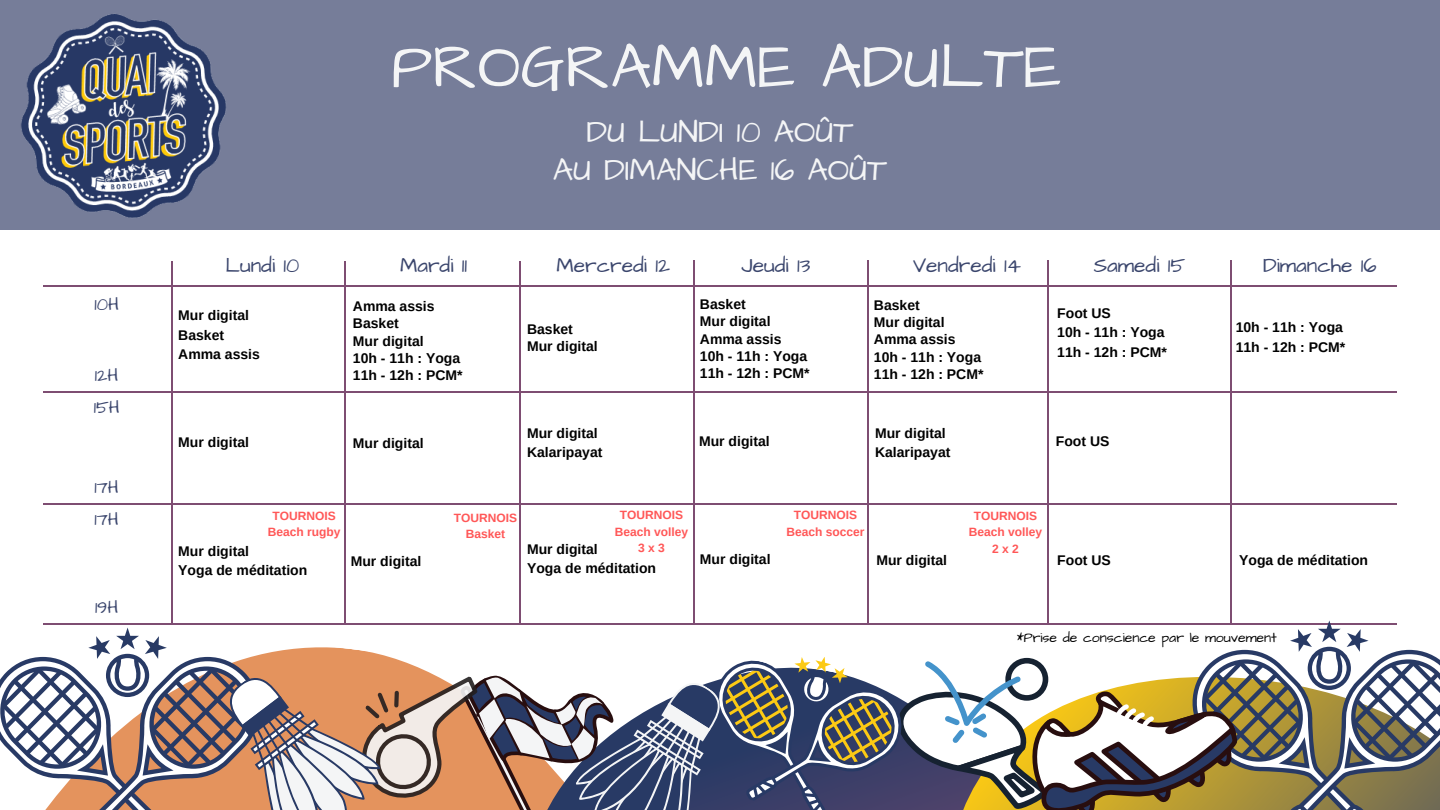
<style>
.page{position:relative;width:1440px;height:810px;background:#767d99}
.page>*{position:absolute;margin:0;border:0;box-sizing:border-box;transform-origin:0 0}
.t1{font:64px "Architects Daughter";color:#f4f5f6}
.t2{font:32px/38.1px "Architects Daughter";color:#f4f5f6;text-align:center}
.t3{font:21px "Architects Daughter";color:#3b466d}
.t4{font:18px/32px "Architects Daughter";color:#3b466d}
.t5{font:700 14px/17.2px "Arimo";color:#000}
.t6{font:14px "Architects Daughter";color:#000}
.t7{font:700 12px/16.5px "Arimo";color:#ff5757;text-align:center}
</style>
<div class="page">
<div style="left:0;top:231px;width:1440px;height:579px;background:#fff"></div>
<hr style="left:344px;top:261px;width:2px;height:363px;background:#7e4d72">
<hr style="left:520px;top:261px;width:1px;height:363px;background:#7e4d72">
<hr style="left:693px;top:260px;width:2px;height:363px;background:#7e4d72">
<hr style="left:867px;top:260px;width:2px;height:363px;background:#7e4d72">
<hr style="left:1047px;top:260px;width:2px;height:363px;background:#7e4d72">
<hr style="left:171px;top:261px;width:2px;height:363px;background:#7e4d72">
<hr style="left:43px;top:285px;width:1354px;height:2px;background:#7e4d72">
<hr style="left:43px;top:391px;width:1354px;height:1px;background:#7e4d72">
<hr style="left:43px;top:504px;width:1354px;height:1px;background:#7e4d72">
<img style="left:21px;top:14px;width:205px;height:204px">
<svg style="left:0;top:620px;width:1440px;height:190px"></svg>
<hr style="left:1230px;top:260px;width:1px;height:363px;background:#7e4d72">
<p class="t4" style="left:94px;top:289px;width:26px">10H</p>
<p class="t4" style="left:94px;top:360px;width:27px">12H<br>15H</p>
<p class="t4" style="left:95px;top:472px;width:26px">17H</p>
<p class="t4" style="left:95px;top:504px;width:26px">17H</p>
<p class="t4" style="left:95px;top:592px;width:25px">19H</p>
<h1 class="t1" style="left:391px;top:24px;width:672px">PROGRAMME ADULTE</h1>
<h2 class="t2" style="left:553px;top:114px;width:336px">DU LUNDI 10 AOÛT<br>AU DIMANCHE 16 AOÛT</h2>
<h3 class="t3" style="left:226px;top:251px;width:75px">Lundi 10</h3>
<h3 class="t3" style="left:400px;top:251px;width:69px">Mardi 11</h3>
<h3 class="t3" style="left:557px;top:251px;width:115px">Mercredi 12</h3>
<h3 class="t3" style="left:742px;top:251px;width:70px">Jeudi 13</h3>
<h3 class="t3" style="left:913px;top:251px;width:109px">Vendredi 14</h3>
<h3 class="t3" style="left:1094px;top:251px;width:93px">Samedi 15</h3>
<p class="t5" style="left:178px;top:306px;width:83px;line-height:19.5px">Mur digital<br>Basket<br>Amma assis</p>
<p class="t5" style="left:178px;top:434px;width:72px">Mur digital</p>
<p class="t5" style="left:353px;top:298px;width:111px">Amma assis<br>Basket<br>Mur digital<br>10h - 11h : Yoga<br>11h - 12h : PCM*</p>
<p class="t5" style="left:353px;top:434px;width:72px">Mur digital</p>
<p class="t5" style="left:527px;top:320px;width:72px">Basket<br>Mur digital</p>
<p class="t5" style="left:527px;top:423px;width:77px;line-height:19.5px">Mur digital<br>Kalaripayat</p>
<p class="t5" style="left:700px;top:296px;width:111px">Basket<br>Mur digital<br>Amma assis<br>10h - 11h : Yoga<br>11h - 12h : PCM*</p>
<p class="t5" style="left:699px;top:432px;width:72px">Mur digital</p>
<p class="t5" style="left:874px;top:296px;width:111px">Basket<br>Mur digital<br>Amma assis<br>10h - 11h : Yoga<br>11h - 12h : PCM*</p>
<p class="t5" style="left:875px;top:423px;width:77px;line-height:19.5px">Mur digital<br>Kalaripayat</p>
<p class="t5" style="left:1057px;top:303px;width:111px;line-height:19.5px">Foot US<br>10h - 11h : Yoga<br>11h - 12h : PCM*</p>
<p class="t5" style="left:1056px;top:432px;width:55px">Foot US</p>
<h3 class="t3" style="left:1263px;top:251px;width:115px">Dimanche 16</h3>
<p class="t5" style="left:1236px;top:318px;width:111px;line-height:19.5px">10h - 11h : Yoga<br>11h - 12h : PCM*</p>
<p class="t7" style="left:268px;top:508px;width:74px">TOURNOIS<br>Beach rugby</p>
<p class="t7" style="left:615px;top:507px;width:75px">TOURNOIS<br>Beach volley<br>3 x 3</p>
<p class="t7" style="left:787px;top:507px;width:79px">TOURNOIS<br>Beach soccer</p>
<p class="t7" style="left:969px;top:508px;width:75px">TOURNOIS<br>Beach volley<br>2 x 2</p>
<p class="t7" style="left:454px;top:510px;width:65px">TOURNOIS<br>Basket</p>
<p class="t5" style="left:527px;top:539px;width:131px;line-height:19.5px">Mur digital<br>Yoga de méditation</p>
<p class="t5" style="left:178px;top:541px;width:131px;line-height:19.5px">Mur digital<br>Yoga de méditation</p>
<p class="t5" style="left:700px;top:551px;width:72px">Mur digital</p>
<p class="t5" style="left:876px;top:552px;width:72px">Mur digital</p>
<p class="t5" style="left:351px;top:552px;width:72px">Mur digital</p>
<p class="t5" style="left:1057px;top:552px;width:55px">Foot US</p>
<p class="t5" style="left:1239px;top:552px;width:131px">Yoga de méditation</p>
<p class="t6" style="left:1017px;top:628px;width:262px">*Prise de conscience par le mouvement</p>
</div>
